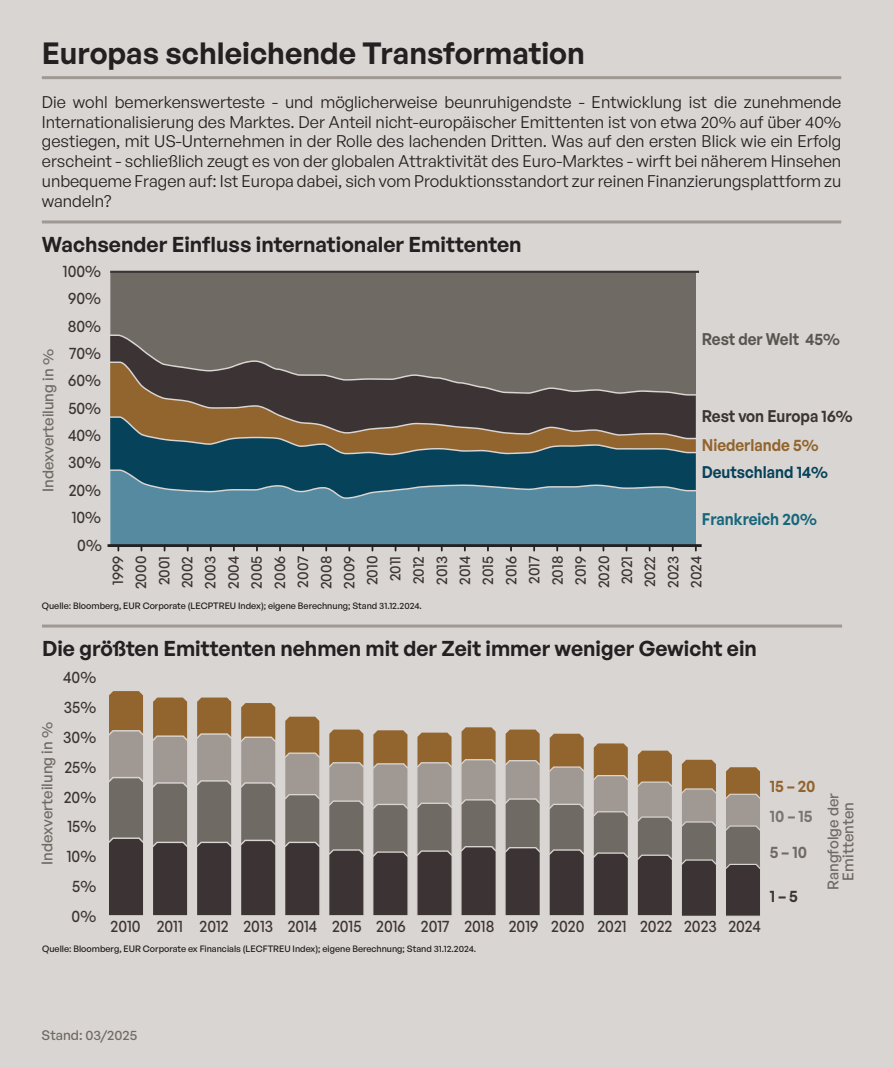
<style>
.page{position:relative;width:893px;height:1067px;background:#fff}
.page>*{position:absolute;margin:0;border:0;box-sizing:border-box;transform-origin:0 0}
.t1{font:600 30px "General Sans";color:#241f20}
.t2{font:600 21px "General Sans";color:#241f20}
.t3{font:16.5px/19.8px "General Sans";color:#241f20;text-align:justify}
.t4{font:500 16.5px "General Sans";color:#3c3335;scale:.89 1}
.t5{font:600 16.5px "General Sans";color:#3c3335;scale:.92 1}
.t6{font:600 16.5px "General Sans";color:#92642e;scale:.92 1}
.t7{font:600 16.5px "General Sans";color:#595550;scale:.92 1}
.t8{font:600 16.5px "General Sans";color:#06425a;scale:.92 1}
.t9{font:600 16.5px "General Sans";color:#16667c;scale:.92 1}
.t10{font:600 16.5px "General Sans";color:#7a7570;scale:.92 1}
.t11{font:600 16.5px "General Sans";color:#6f6a64;scale:.92 1}
.t12{font:500 15.3px/23.1px "General Sans";color:#3c3335;text-align:justify;scale:.94 1}
.t13{font:500 15px/15px "General Sans";color:#6f6a64;text-align:center}
.t14{font:500 15px "General Sans";color:#3c3335;scale:.94 1}
.t15{font:500 13.5px "General Sans";color:#6f6a64}
.t16{font:500 9px "General Sans";color:#1d1d1b}
</style>
<div class="page">
<div style="left:0;top:0;width:893px;height:1066px;background:#d9d5d2"></div>
<hr style="left:42px;top:76px;width:799px;height:3px;background:#a09993">
<hr style="left:42px;top:220px;width:799px;height:3px;background:#a09993">
<div style="left:110px;top:272px;width:586px;height:273px;background:#6f6a64"></div>
<svg style="left:110px;top:334px;width:149px;height:27px"></svg>
<svg style="left:110px;top:361px;width:586px;height:55px;fill:#3c3335"></svg>
<svg style="left:110px;top:416px;width:586px;height:53px;background:#4b5249"></svg>
<svg style="left:110px;top:469px;width:586px;height:75px;background:#447a90"></svg>
<hr style="left:108px;top:544px;width:594px;height:3px;background:#241f20">
<hr style="left:110px;top:271px;width:589px;height:2px;background:#3c3335">
<hr style="left:42px;top:624px;width:800px;height:3px;background:#a09993">
<svg style="left:109px;top:691px;width:34px;height:225px;background:#706257"></svg>
<svg style="left:153px;top:697px;width:35px;height:219px;background:#74675b"></svg>
<svg style="left:197px;top:697px;width:35px;height:219px;background:#74675c"></svg>
<svg style="left:241px;top:703px;width:35px;height:213px;background:#72655b"></svg>
<svg style="left:285px;top:716px;width:35px;height:200px;background:#736559"></svg>
<svg style="left:329px;top:729px;width:35px;height:187px;background:#73665a"></svg>
<svg style="left:373px;top:730px;width:35px;height:186px;background:#74675b"></svg>
<svg style="left:417px;top:732px;width:35px;height:184px;background:#74675c"></svg>
<svg style="left:461px;top:727px;width:35px;height:189px;background:#73655a"></svg>
<svg style="left:505px;top:729px;width:35px;height:187px;background:#72655a"></svg>
<svg style="left:549px;top:733px;width:35px;height:183px;background:#73655a"></svg>
<svg style="left:593px;top:743px;width:35px;height:173px;background:#73655a"></svg>
<svg style="left:637px;top:750px;width:35px;height:166px;background:#74665a"></svg>
<svg style="left:681px;top:759px;width:35px;height:157px;background:#74665a"></svg>
<svg style="left:726px;top:767px;width:34px;height:149px;background:#716357"></svg>
<h1 class="t1" style="left:42px;top:34px;width:545px">Europas schleichende Transformation</h1>
<p class="t3" style="left:42px;top:91px;width:801px">Die wohl bemerkenswerteste - und möglicherweise beunruhigendste - Entwicklung ist die zunehmende Internationalisierung des Marktes. Der Anteil nicht-europäischer Emittenten ist von etwa 20% auf über 40% gestiegen, mit US-Unternehmen in der Rolle des lachenden Dritten. Was auf den ersten Blick wie ein Erfolg erscheint - schließlich zeugt es von der globalen Attraktivität des Euro-Marktes - wirft bei näherem Hinsehen unbequeme Fragen auf: Ist Europa dabei, sich vom Produktionsstandort zur reinen Finanzierungsplattform zu wandeln?</p>
<p class="t2" style="left:42px;top:231px;width:481px">Wachsender Einfluss internationaler Emittenten</p>
<p class="t4" style="left:63px;top:260px;width:44px">100%</p>
<p class="t13" style="left:40px;top:491px;width:144px;rotate:-90deg">Indexverteilung in %</p>
<p class="t4" style="left:68px;top:288px;width:38px">90%</p>
<p class="t4" style="left:68px;top:315px;width:39px">80%</p>
<p class="t4" style="left:69px;top:342px;width:37px">70%</p>
<p class="t4" style="left:68px;top:370px;width:38px">60%</p>
<p class="t4" style="left:68px;top:397px;width:38px">50%</p>
<p class="t4" style="left:68px;top:424px;width:39px">40%</p>
<p class="t4" style="left:68px;top:452px;width:39px">30%</p>
<p class="t4" style="left:69px;top:479px;width:38px">20%</p>
<p class="t4" style="left:72px;top:507px;width:35px">10%</p>
<p class="t4" style="left:77px;top:534px;width:29px">0%</p>
<p class="t7" style="left:702px;top:329px;width:152px">Rest der Welt 45%</p>
<p class="t5" style="left:702px;top:405px;width:165px">Rest von Europa 16%</p>
<p class="t6" style="left:702px;top:435px;width:128px">Niederlande 5%</p>
<p class="t8" style="left:702px;top:461px;width:139px">Deutschland 14%</p>
<p class="t9" style="left:702px;top:508px;width:127px">Frankreich 20%</p>
<p class="t12" style="left:106px;top:589px;width:37px;rotate:-90deg">1999<br>2000<br>2001<br>2002<br>2003<br>2004<br>2005<br>2006<br>2007<br>2008<br>2009<br>2010</p>
<p class="t12" style="left:406px;top:588px;width:36px;rotate:-90deg">2012<br>2013<br>2014<br>2015<br>2016<br>2017<br>2018<br>2019<br>2020<br>2021</p>
<p class="t12" style="left:661px;top:588px;width:36px;rotate:-90deg">2023<br>2024</p>
<p class="t14" style="left:386px;top:581px;width:28px;rotate:-90deg">2011</p>
<p class="t12" style="left:638px;top:587px;width:35px;rotate:-90deg">2022</p>
<p class="t16" style="left:42px;top:600px;width:381px">Quelle: Bloomberg, EUR Corporate (LECPTREU Index); eigene Berechnung; Stand 31.12.2024.</p>
<p class="t2" style="left:42px;top:635px;width:716px">Die größten Emittenten nehmen mit der Zeit immer weniger Gewicht ein</p>
<p class="t4" style="left:63px;top:666px;width:39px">40%</p>
<p class="t13" style="left:39px;top:864px;width:144px;rotate:-90deg">Indexverteilung in %</p>
<p class="t4" style="left:64px;top:696px;width:38px">35%</p>
<p class="t4" style="left:63px;top:726px;width:39px">30%</p>
<p class="t4" style="left:64px;top:756px;width:37px">25%</p>
<p class="t4" style="left:64px;top:786px;width:38px">20%</p>
<p class="t4" style="left:67px;top:816px;width:34px">15%</p>
<p class="t4" style="left:67px;top:845px;width:35px">10%</p>
<p class="t4" style="left:72px;top:875px;width:28px">5%</p>
<p class="t4" style="left:72px;top:905px;width:29px">0%</p>
<p class="t4" style="left:111px;top:915px;width:732px">2010 2011 2012 2013 2014 2015 2016 2017 2018 2019 2020 2021 2022 2023 2024</p>
<p class="t16" style="left:42px;top:943px;width:435px">Quelle: Bloomberg, EUR Corporate ex Financials (LECFTREU Index); eigene Berechnung; Stand 31.12.2024.</p>
<p class="t6" style="left:770px;top:775px;width:51px">15 – 20</p>
<p class="t10" style="left:770px;top:805px;width:48px">10 – 15</p>
<p class="t11" style="left:770px;top:841px;width:42px">5 – 10</p>
<p class="t5" style="left:770px;top:885px;width:32px">1 – 5</p>
<p class="t13" style="left:825px;top:889px;width:98px;rotate:-90deg">Rangfolge der<br>Emittenten</p>
<p class="t15" style="left:42px;top:1026px;width:97px">Stand: 03/2025</p>
</div>
